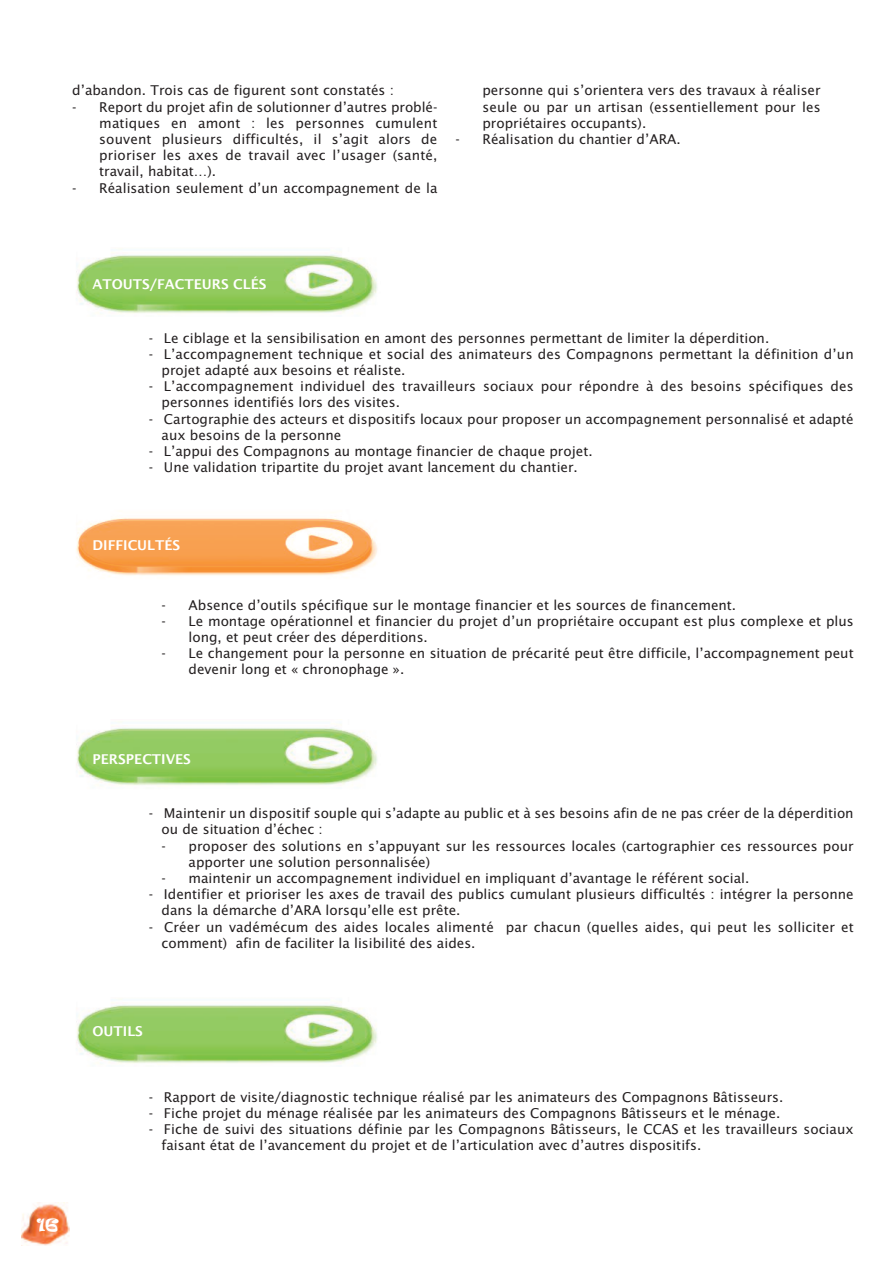
<style>
.page{position:relative;width:893px;height:1263px;background:#fff}
.page>*{position:absolute;margin:0;border:0;box-sizing:border-box;transform-origin:0 0}
.t1{font:16.5px "Ravie";color:#fff}
.t2{font:13.5px/16.2px "Lucida Sans";color:#231f20}
.t3{font:600 13.5px "Lucida Sans";color:#fff}
</style>
<div class="page">
<img style="left:22px;top:1202px;width:48px;height:43px">
<img style="left:76px;top:252px;width:301px;height:62px">
<img style="left:76px;top:721px;width:301px;height:65px">
<img style="left:76px;top:1002px;width:301px;height:62px">
<img style="left:76px;top:518px;width:302px;height:58px">
<p class="t2" style="left:72px;top:83px;width:323px">d’abandon. Trois cas de figurent sont constatés :</p>
<p class="t2" style="left:99px;top:99px;width:340px;text-align:justify;text-indent:-27px">- Report du projet afin de solutionner d’autres problé&shy;matiques en amont : les personnes cumulent souvent plusieurs difficultés, il s’agit alors de prioriser les axes de travail avec l’usager (santé, travail, habitat…).</p>
<p class="t2" style="left:72px;top:180px;width:367px">- Réalisation seulement d’un accompagnement de la</p>
<p class="t2" style="left:482px;top:83px;width:340px;text-align:justify">personne qui s’orientera vers des travaux à réaliser seule ou par un artisan (essentiellement pour les propriétaires occupants).</p>
<p class="t2" style="left:455px;top:131px;width:227px">- Réalisation du chantier d’ARA.</p>
<p class="t1" style="left:37px;top:1215px;width:23px">16</p>
<p class="t3" style="left:93px;top:276px;width:175px">ATOUTS/FACTEURS CLÉS</p>
<p class="t2" style="left:149px;top:330px;width:622px">- Le ciblage et la sensibilisation en amont des personnes permettant de limiter la déperdition.</p>
<p class="t2" style="left:162px;top:346px;width:694px;text-indent:-13px">- L’accompagnement technique et social des animateurs des Compagnons permettant la définition d’un projet adapté aux besoins et réaliste.</p>
<p class="t2" style="left:162px;top:378px;width:694px;text-indent:-13px">- L’accompagnement individuel des travailleurs sociaux pour répondre à des besoins spécifiques des personnes identifiés lors des visites.</p>
<p class="t2" style="left:162px;top:411px;width:694px;text-indent:-13px">- Cartographie des acteurs et dispositifs locaux pour proposer un accompagnement personnalisé et adapté aux besoins de la personne</p>
<p class="t2" style="left:149px;top:443px;width:445px">- L’appui des Compagnons au montage financier de chaque projet.</p>
<p class="t2" style="left:149px;top:459px;width:431px">- Une validation tripartite du projet avant lancement du chantier.</p>
<p class="t3" style="left:93px;top:537px;width:89px">DIFFICULTÉS</p>
<p class="t2" style="left:162px;top:597px;width:576px">- Absence d’outils spécifique sur le montage financier et les sources de financement.</p>
<p class="t2" style="left:189px;top:613px;width:667px;text-indent:-27px">- Le montage opérationnel et financier du projet d’un propriétaire occupant est plus complexe et plus long, et peut créer des déperditions.</p>
<p class="t2" style="left:189px;top:645px;width:667px;text-indent:-27px">- Le changement pour la personne en situation de précarité peut être difficile, l’accompagnement peut devenir long et « chronophage ».</p>
<p class="t3" style="left:93px;top:752px;width:100px">PERSPECTIVES</p>
<p class="t2" style="left:162px;top:805px;width:694px;text-indent:-13px">- Maintenir un dispositif souple qui s’adapte au public et à ses besoins afin de ne pas créer de la déperdition ou de situation d’échec :</p>
<p class="t2" style="left:189px;top:838px;width:667px;text-indent:-27px">- proposer des solutions en s’appuyant sur les ressources locales (cartographier ces ressources pour apporter une solution personnalisée)</p>
<p class="t2" style="left:162px;top:870px;width:589px">- maintenir un accompagnement individuel en impliquant d’avantage le référent social.</p>
<p class="t2" style="left:162px;top:886px;width:694px;text-indent:-13px">- Identifier et prioriser les axes de travail des publics cumulant plusieurs difficultés : intégrer la personne dans la démarche d’ARA lorsqu’elle est prête.</p>
<p class="t2" style="left:162px;top:919px;width:694px;text-indent:-13px">- Créer un vadémécum des aides locales alimenté par chacun (quelles aides, qui peut les solliciter et comment) afin de faciliter la lisibilité des aides.</p>
<p class="t3" style="left:93px;top:1023px;width:52px">OUTILS</p>
<p class="t2" style="left:149px;top:1089px;width:636px">- Rapport de visite/diagnostic technique réalisé par les animateurs des Compagnons Bâtisseurs.</p>
<p class="t2" style="left:149px;top:1105px;width:633px">- Fiche projet du ménage réalisée par les animateurs des Compagnons Bâtisseurs et le ménage.</p>
<p class="t2" style="left:162px;top:1121px;width:694px;text-indent:-13px">- Fiche de suivi des situations définie par les Compagnons Bâtisseurs, le CCAS et les travailleurs sociaux faisant état de l’avancement du projet et de l’articulation avec d’autres dispositifs.</p>
</div>
